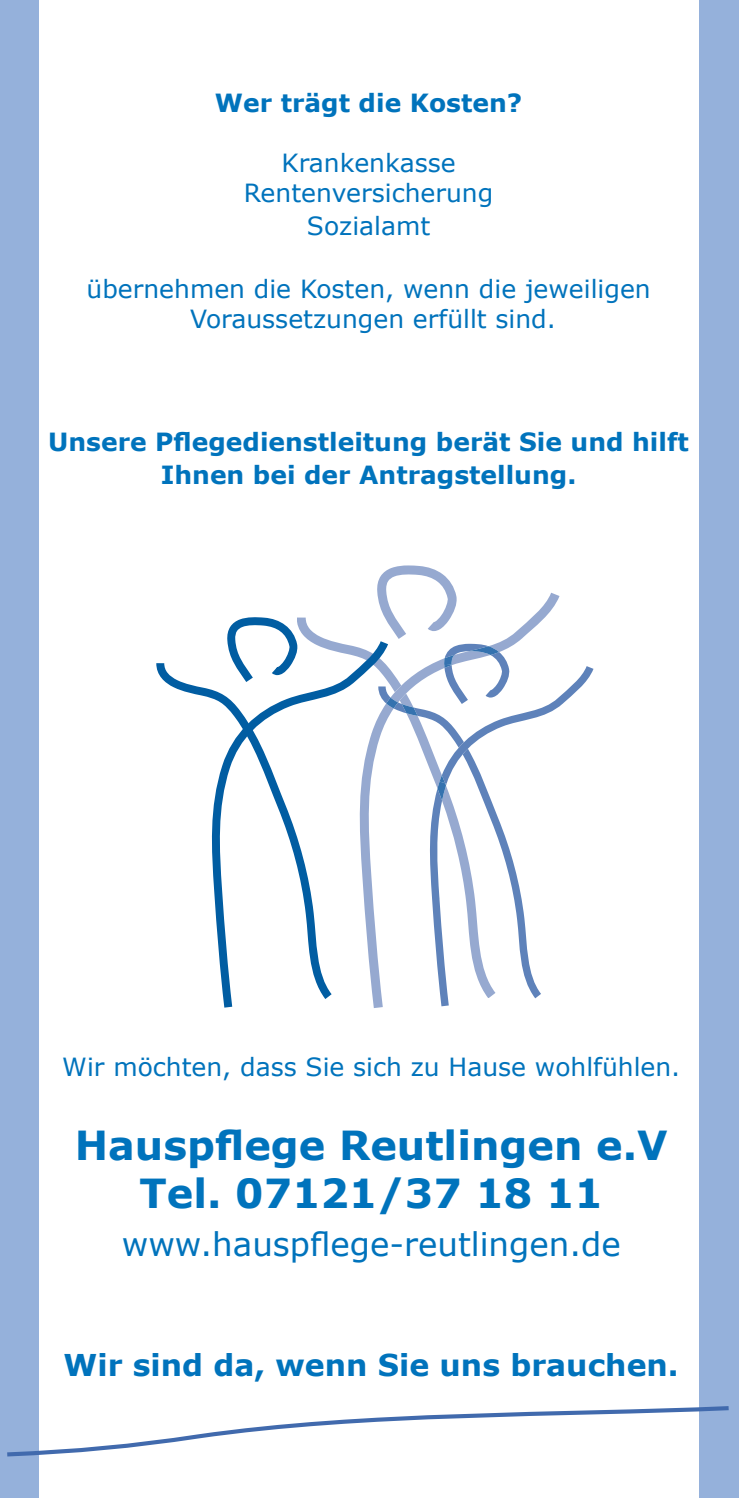
<style>
.page{position:relative;width:739px;height:1498px;background:#fff}
.page>*{position:absolute;margin:0;border:0;box-sizing:border-box;transform-origin:0 0}
.t1{font:700 40px/48px "Verdana";color:#0073bc;text-align:center}
.t2{font:32.5px "Verdana";color:#0073bc}
.t3{font:700 30px "Verdana";color:#0073bc}
.t4{font:25px/30px "Verdana";color:#0073bc;text-align:center}
.t5{font:700 25px/33px "Verdana";color:#0073bc;text-align:center}
</style>
<div class="page">
<div style="left:0;top:0;width:39px;height:1497px;background:#95b1db"></div>
<div style="left:699px;top:0;width:40px;height:1497px;background:#95b1db"></div>
<svg style="left:7px;top:1406px;width:722px;height:50px"></svg>
<svg style="left:156px;top:663px;width:53px;height:35px"></svg>
<svg style="left:209px;top:641px;width:174px;height:366px"></svg>
<svg style="left:227px;top:617px;width:71px;height:65px"></svg>
<svg style="left:377px;top:565px;width:216px;height:441px"></svg>
<p class="t5" style="left:215px;top:86px;width:309px">Wer trägt die Kosten?</p>
<p class="t4" style="left:244px;top:147px;width:251px">Krankenkasse<br>Rentenversicherung</p>
<p class="t4" style="left:307px;top:210px;width:125px">Sozialamt</p>
<p class="t4" style="left:87px;top:273px;width:566px">übernehmen die Kosten, wenn die jeweiligen<br>Voraussetzungen erfüllt sind.</p>
<p class="t5" style="left:48px;top:425px;width:642px">Unsere Pflegedienstleitung berät Sie und hilft<br>Ihnen bei der Antragstellung.</p>
<p class="t4" style="left:62px;top:1050px;width:620px">Wir möchten, dass Sie sich zu Hause wohlfühlen.</p>
<h1 class="t1" style="left:75px;top:1119px;width:594px">Hauspflege Reutlingen e.V<br>Tel. 07121/37 18 11</h1>
<h2 class="t2" style="left:122px;top:1223px;width:501px">www.hauspflege-reutlingen.de</h2>
<p class="t3" style="left:64px;top:1345px;width:617px">Wir sind da, wenn Sie uns brauchen.</p>
</div>
